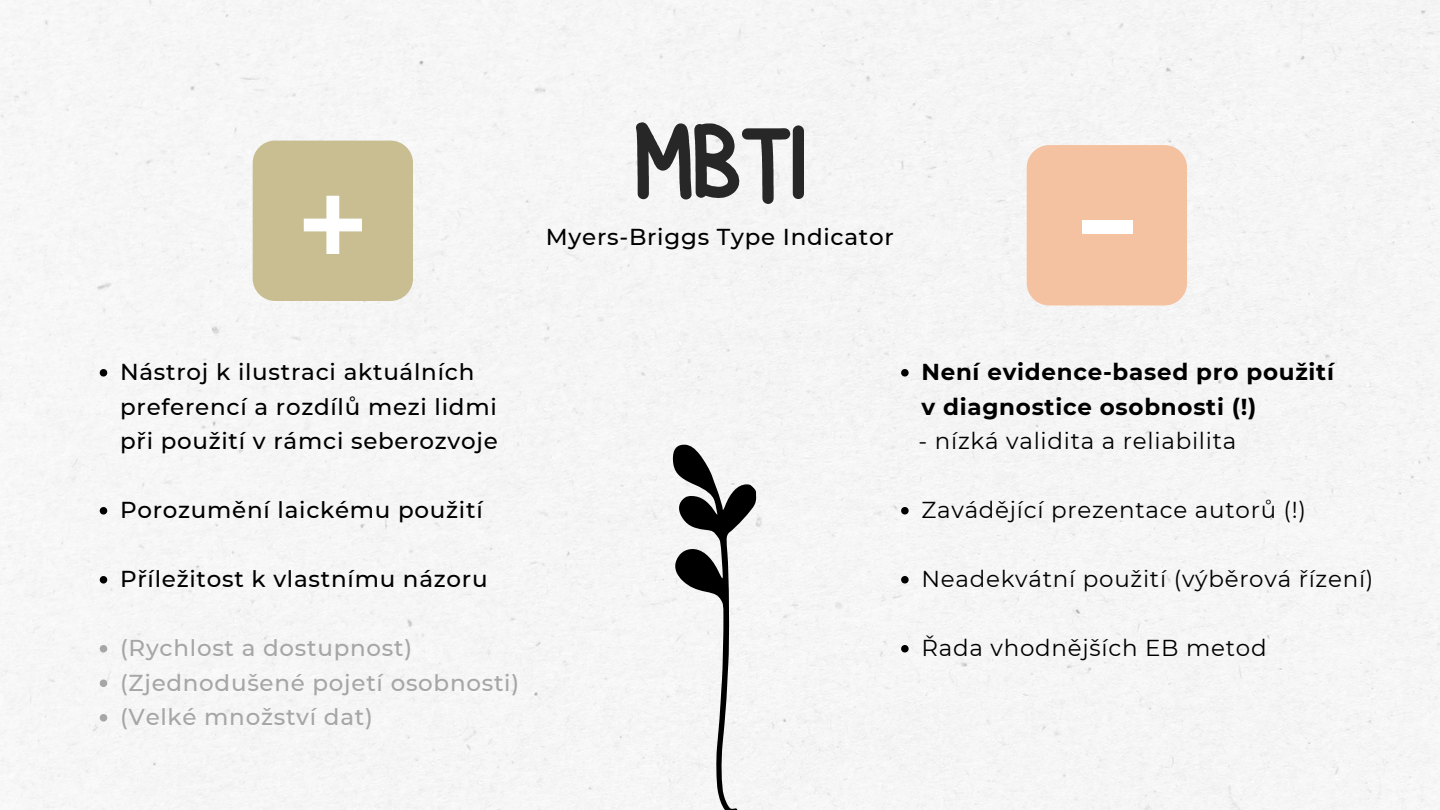
<style>
.page{position:relative;width:1440px;height:810px;background:#f6f6f6}
.page>*{position:absolute;margin:0;border:0;box-sizing:border-box;transform-origin:0 0}
.t1{font:140px "Hibernate";color:#272727}
.t2{font:700 120px "Open Sans";color:#fff}
.t3{font:500 23px/34.5px "Montserrat";letter-spacing:.03em;color:#000}
.t4{font:23px "Montserrat";letter-spacing:.03em;color:#000}
.t5{font:500 23px "Montserrat";letter-spacing:.03em;color:#a6a6a6}
.t6{font:700 23px/34.5px "Montserrat";letter-spacing:.03em;color:#000}
</style>
<div class="page">
<div style="left:253px;top:141px;width:160px;height:160px;background:#c8be92;border-radius:23px"></div>
<div style="left:1027px;top:145px;width:160px;height:160px;background:#f4c2a1;border-radius:22px"></div>
<svg style="left:668px;top:441px;width:123px;height:369px"></svg>
<svg style="left:100px;top:369px;width:7px;height:8px"></svg>
<svg style="left:100px;top:507px;width:7px;height:8px"></svg>
<svg style="left:100px;top:576px;width:7px;height:8px"></svg>
<svg style="left:100px;top:645px;width:7px;height:8px"></svg>
<svg style="left:100px;top:680px;width:7px;height:7px"></svg>
<svg style="left:100px;top:714px;width:7px;height:8px"></svg>
<svg style="left:901px;top:369px;width:8px;height:8px"></svg>
<svg style="left:901px;top:507px;width:8px;height:8px"></svg>
<svg style="left:901px;top:576px;width:8px;height:8px"></svg>
<svg style="left:901px;top:645px;width:8px;height:8px"></svg>
<p class="t2" style="left:299px;top:139px;width:70px">+</p>
<p class="t1" style="left:635px;top:90px;width:172px">MBTI</p>
<p class="t3" style="left:546px;top:220px;width:350px">Myers-Briggs Type Indicator</p>
<p class="t2" style="left:1077px;top:131px;width:61px">–</p>
<p class="t3" style="left:120px;top:355px;width:379px">Nástroj k ilustraci aktuálních preferencí a rozdílů mezi lidmi při použití v rámci seberozvoje</p>
<p class="t3" style="left:120px;top:493px;width:364px">Porozumění laickému použití</p>
<p class="t3" style="left:120px;top:562px;width:369px">Příležitost k vlastnímu názoru</p>
<p class="t5" style="left:120px;top:634px;width:294px">(Rychlost a dostupnost)</p>
<p class="t5" style="left:120px;top:669px;width:401px">(Zjednodušené pojetí osobnosti)</p>
<p class="t5" style="left:120px;top:703px;width:254px">(Velké množství dat)</p>
<p class="t6" style="left:921px;top:355px;width:414px">Není evidence-based pro použití v diagnostice osobnosti (!)</p>
<p class="t4" style="left:919px;top:427px;width:319px">- nízká validita a reliabilita</p>
<p class="t4" style="left:921px;top:496px;width:386px">Zavádějící prezentace autorů (!)</p>
<p class="t4" style="left:921px;top:565px;width:454px">Neadekvátní použití (výběrová řízení)</p>
<p class="t4" style="left:921px;top:634px;width:347px">Řada vhodnějších EB metod</p>
</div>
